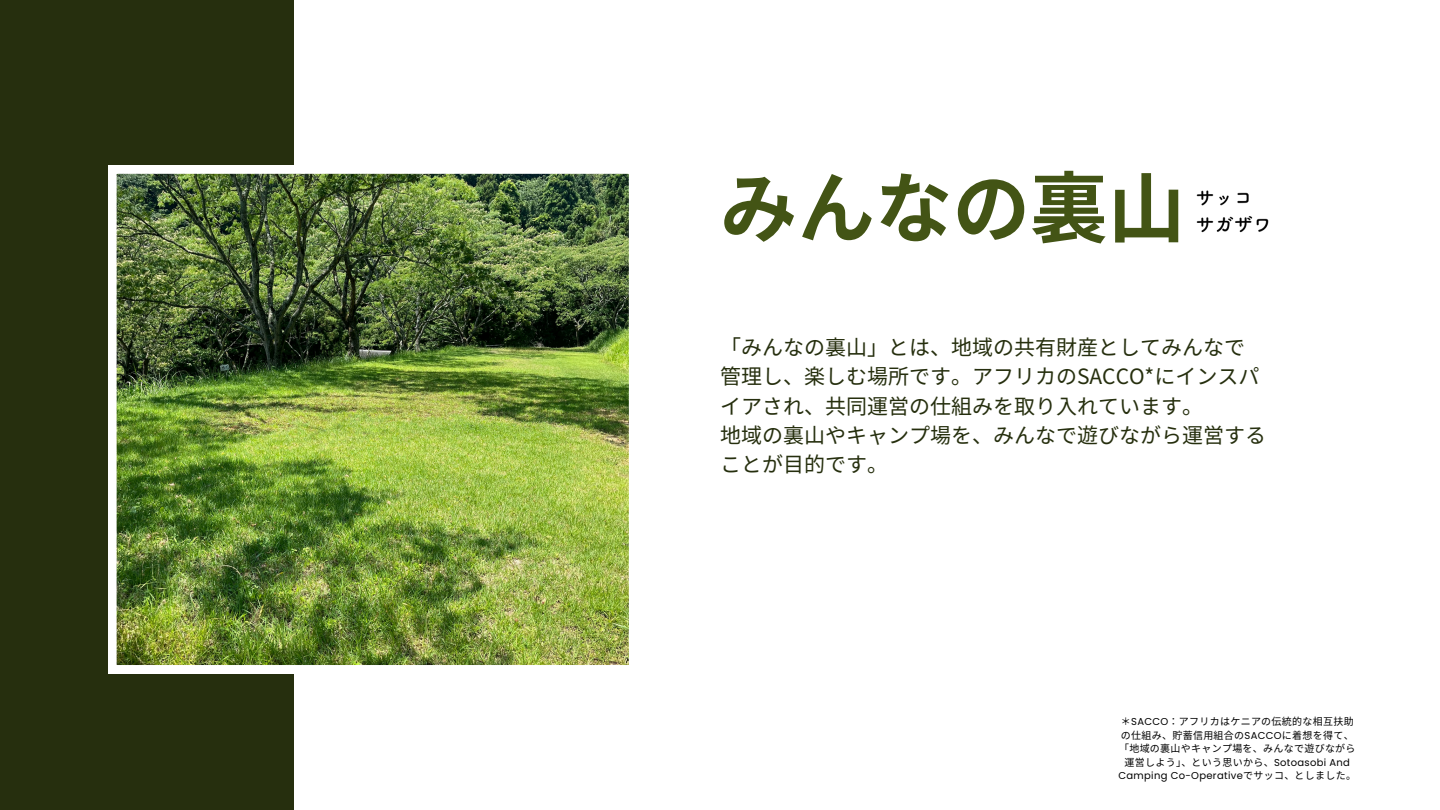
<style>
.page{position:relative;width:1440px;height:810px;background:#fff}
.page>*{position:absolute;margin:0;border:0;box-sizing:border-box;transform-origin:0 0}
.t1{font:700 77.6px "Noto Sans CJ Ksc";color:#435415}
.t2{font:21px/29.2px "Noto Sans JP";color:#262f0e}
.t3{font:10px/13.5px "Noto Sans CJ Ksc";letter-spacing:.03em;color:#000;text-align:center}
.s1{font-family:"Poppins"}
</style>
<div class="page">
<div style="left:0;top:0;width:293px;height:810px;background:#262f0e"></div>
<img style="left:108px;top:166px;width:521px;height:507px">
<img style="left:1196px;top:190px;width:73px;height:43px">
<p class="t1" style="left:720px;top:147px;width:452px">みんなの裏山</p>
<h1 class="t2" style="left:720px;top:332px;width:548px">「みんなの裏山」とは、地域の共有財産としてみんなで管理し、楽しむ場所です。アフリカのSACCO*にインスパイアされ、共同運営の仕組みを取り入れています。<br>地域の裏山やキャンプ場を、みんなで遊びながら運営することが目的です。</h1>
<h2 class="t3" style="left:1119px;top:714px;width:239px">＊<span class="s1">SACCO</span>： アフリカはケニアの伝統的な相互扶助の仕組み、貯蓄信用組合の<span class="s1">SACCO</span>に着想を得て、「地域の裏山やキャンプ場を、みんなで遊びながら運営しよう」、という思いから、<span class="s1">Sotoasobi And<br>Camping Co-Operative</span>でサッコ、としました。</h2>
</div>
